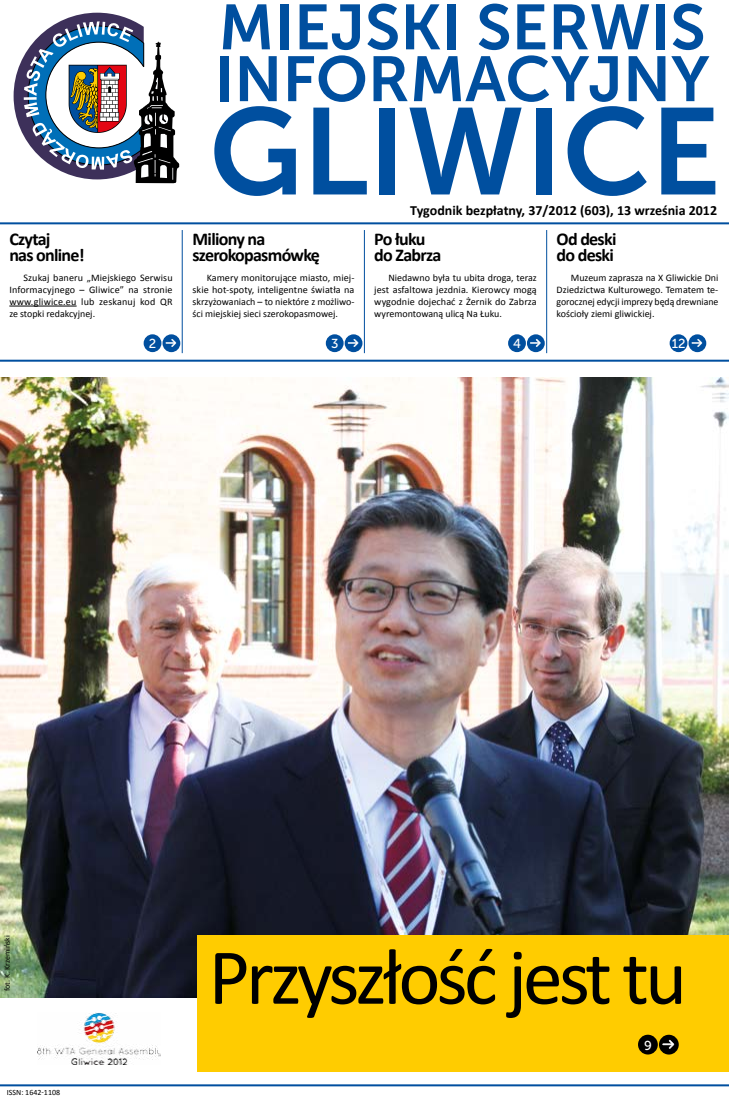
<style>
.page{position:relative;width:729px;height:1098px;background:#fff}
.page>*{position:absolute;margin:0;border:0;box-sizing:border-box;transform-origin:0 0}
.t1{font:80px "Calibri";letter-spacing:-.05em;color:#000}
.t2{font:700 18px/16px "Calibri";letter-spacing:-.04em;color:#000}
.t3{font:700 14px "Calibri";color:#000}
.t4{font:13px "Museo Sans 500";color:#fff}
.t5{font:10px/12px "Calibri";color:#000;text-align:justify}
.t6{font:8px "Calibri";color:#000}
</style>
<div class="page">
<hr style="left:0;top:222px;width:729px;height:2px;background:#004f9f">
<hr style="left:0;top:1083px;width:729px;height:2px;background:#004f9f">
<hr style="left:0;top:359px;width:729px;height:2px;background:#004f9f">
<hr style="left:364px;top:230px;width:1px;height:123px;background:#004f9f">
<hr style="left:546px;top:230px;width:1px;height:123px;background:#004f9f">
<hr style="left:182px;top:230px;width:1px;height:123px;background:#004f9f">
<svg style="left:214px;top:4px;width:501px;height:192px"></svg>
<svg style="left:14px;top:13px;width:165px;height:170px"></svg>
<img style="left:0;top:377px;width:729px;height:620px">
<img style="left:37px;top:1012px;width:123px;height:51px">
<div style="left:144px;top:334px;width:17px;height:18px;background:#004f9f;border-radius:50%"></div>
<div style="left:162px;top:334px;width:18px;height:18px;background:#004f9f;border-radius:50%"></div>
<svg style="left:166px;top:339px;width:10px;height:8px"></svg>
<div style="left:326px;top:334px;width:17px;height:18px;background:#004f9f;border-radius:50%"></div>
<div style="left:344px;top:334px;width:18px;height:18px;background:#004f9f;border-radius:50%"></div>
<svg style="left:348px;top:339px;width:10px;height:8px"></svg>
<div style="left:508px;top:334px;width:18px;height:18px;background:#004f9f;border-radius:50%"></div>
<div style="left:527px;top:334px;width:17px;height:18px;background:#004f9f;border-radius:50%"></div>
<svg style="left:530px;top:339px;width:10px;height:8px"></svg>
<div style="left:669px;top:334px;width:18px;height:18px;background:#004f9f;border-radius:50%"></div>
<div style="left:688px;top:334px;width:18px;height:18px;background:#004f9f;border-radius:50%"></div>
<svg style="left:691px;top:339px;width:11px;height:8px"></svg>
<hr style="left:9px;top:305px;width:68px;height:1px;background:#000">
<div style="left:198px;top:934px;width:531px;height:136px;background:#fc0"></div>
<div style="left:638px;top:1034px;width:19px;height:20px;background:#000;border-radius:50%"></div>
<div style="left:659px;top:1034px;width:19px;height:20px;background:#000;border-radius:50%"></div>
<svg style="left:662px;top:1039px;width:12px;height:9px"></svg>
<h2 class="t2" style="left:9px;top:230px;width:77px">Czytaj<br>nas online!</h2>
<p class="t5" style="left:9px;top:271px;width:165px;text-indent:14px">Szukaj baneru „Miejskiego Serwisu Informacyjnego – Gliwice” na stronie www.gliwice.eu lub zeskanuj kod QR ze stopki redakcyjnej.</p>
<h2 class="t2" style="left:192px;top:230px;width:129px">Miliony na szerokopasmówkę</h2>
<p class="t5" style="left:192px;top:271px;width:163px;text-indent:14px">Kamery monitorujące miasto, miej&shy;skie hot-spoty, inteligentne światła na skrzyżowaniach – to niektóre z możliwo&shy;ści miejskiej sieci szerokopasmowej.</p>
<h3 class="t3" style="left:410px;top:201px;width:308px">Tygodnik bezpłatny, 37/2012 (603), 13 września 2012</h3>
<h2 class="t2" style="left:374px;top:230px;width:68px">Po łuku do Zabrza</h2>
<p class="t5" style="left:374px;top:271px;width:164px;text-indent:14px">Niedawno była tu ubita droga, teraz jest asfaltowa jezdnia. Kierowcy mogą wygodnie dojechać z Żernik do Zabrza wyremontowaną ulicą Na Łuku.</p>
<h2 class="t2" style="left:556px;top:230px;width:61px">Od deski do deski</h2>
<p class="t5" style="left:556px;top:271px;width:163px;text-indent:14px">Muzeum zaprasza na X Gliwickie Dni Dziedzictwa Kulturowego. Tematem te&shy;gorocznej edycji imprezy będą drewniane kościoły ziemi gliwickiej.</p>
<h3 class="t4" style="left:149px;top:336px;width:9px">2</h3>
<h3 class="t4" style="left:331px;top:336px;width:9px">3</h3>
<h3 class="t4" style="left:513px;top:336px;width:9px">4</h3>
<h3 class="t4" style="left:671px;top:336px;width:15px">12</h3>
<p class="t6" style="left:2px;top:990px;width:57px;rotate:-90deg">fot. K. Krzemiński</p>
<p class="t6" style="left:7px;top:1086px;width:55px">issn: 1642-1108</p>
<h1 class="t1" style="left:208px;top:927px;width:480px">Przyszłość jest tu</h1>
<h3 class="t4" style="left:644px;top:1037px;width:9px">9</h3>
</div>
